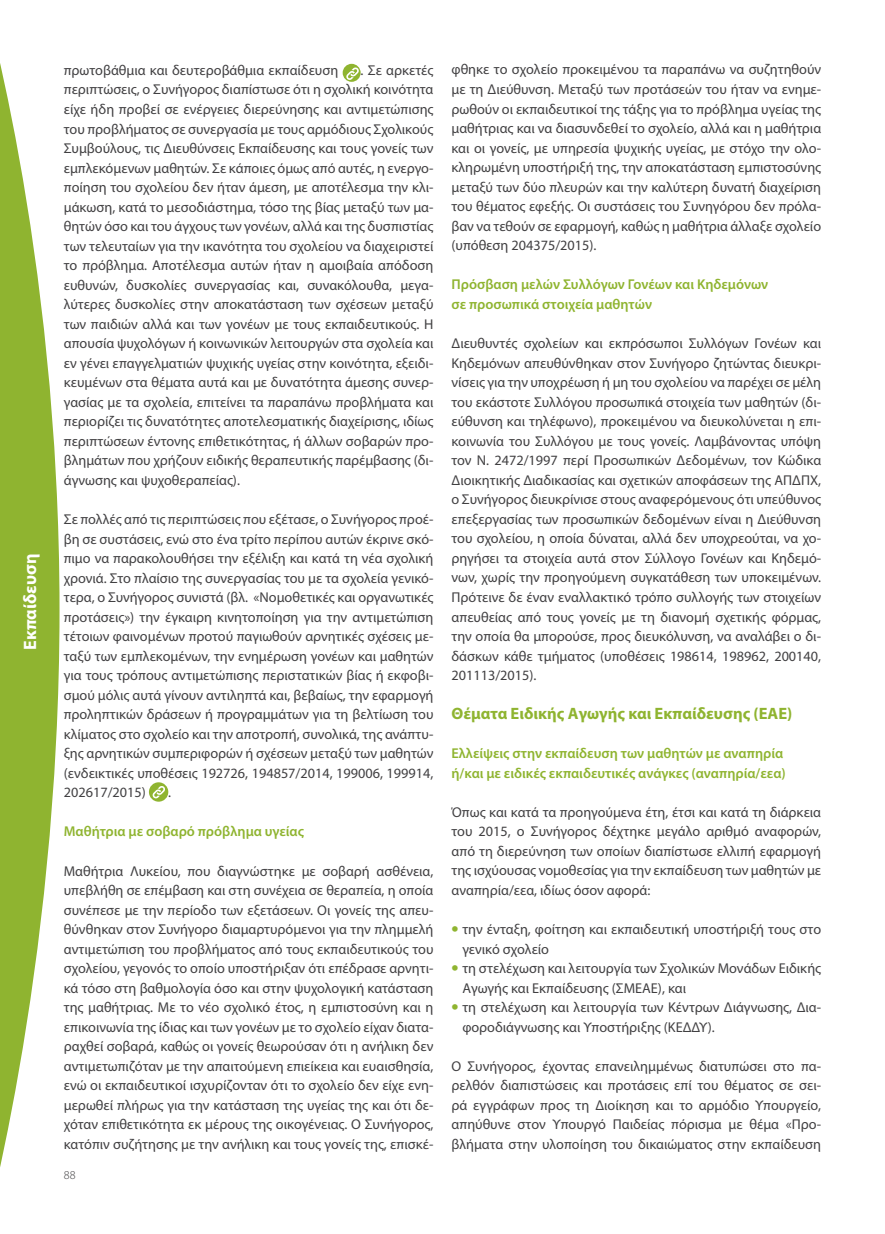
<style>
.page{position:relative;width:885px;height:1234px;background:#fff}
.page>*{position:absolute;margin:0;border:0;box-sizing:border-box;transform-origin:0 0}
.t1{font:700 18px "Myriad Pro";color:#fff}
.t2{font:700 16.5px "Myriad Pro";color:#8fb430}
.t3{font:14.25px/19.5px "Myriad Pro";color:#414042;text-align:justify}
.t4{font:600 14.25px/19.5px "Myriad Pro";color:#8fb430}
.t5{font:300 12px "Myriad Pro";color:#414042}
.s1{font-weight:900;font-size:19.5px;color:#8fb430}
</style>
<div class="page">
<svg style="left:0;top:63px;width:59px;height:1104px;fill:#8fb430"></svg>
<svg style="left:342px;top:64px;width:18px;height:18px"></svg>
<svg style="left:346px;top:67px;width:13px;height:13px"></svg>
<svg style="left:149px;top:782px;width:19px;height:19px"></svg>
<svg style="left:152px;top:785px;width:13px;height:13px"></svg>
<p class="t1" style="left:18px;top:649px;width:97px;rotate:-90deg">Εκπαίδευση</p>
<p class="t3" style="left:64px;top:60px;width:276px">πρωτοβάθμια και δευτεροβάθμια εκπαίδευση</p>
<p class="t3" style="left:64px;top:60px;width:371px;text-indent:297px">. Σε αρκετές περιπτώσεις, ο Συνήγορος διαπίστωσε ότι η σχολική κοινότητα είχε ήδη προβεί σε ενέργειες διερεύνησης και αντιμετώπισης του προβλήματος σε συνεργασία με τους αρμόδιους Σχολικούς Συμβούλους, τις Διευθύνσεις Εκπαίδευσης και τους γονείς των εμπλεκόμενων μαθητών. Σε κάποιες όμως από αυτές, η ενεργο&shy;ποίηση του σχολείου δεν ήταν άμεση, με αποτέλεσμα την κλι&shy;μάκωση, κατά το μεσοδιάστημα, τόσο της βίας μεταξύ των μα&shy;θητών όσο και του άγχους των γονέων, αλλά και της δυσπιστίας των τελευταίων για την ικανότητα του σχολείου να διαχειριστεί το πρόβλημα. Αποτέλεσμα αυτών ήταν η αμοιβαία απόδοση ευθυνών, δυσκολίες συνεργασίας και, συνακόλουθα, μεγα&shy;λύτερες δυσκολίες στην αποκατάσταση των σχέσεων μεταξύ των παιδιών αλλά και των γονέων με τους εκπαιδευτικούς. Η απουσία ψυχολόγων ή κοινωνικών λειτουργών στα σχολεία και εν γένει επαγγελματιών ψυχικής υγείας στην κοινότητα, εξειδι&shy;κευμένων στα θέματα αυτά και με δυνατότητα άμεσης συνερ&shy;γασίας με τα σχολεία, επιτείνει τα παραπάνω προβλήματα και περιορίζει τις δυνατότητες αποτελεσματικής διαχείρισης, ιδίως περιπτώσεων έντονης επιθετικότητας, ή άλλων σοβαρών προ&shy;βλημάτων που χρήζουν ειδικής θεραπευτικής παρέμβασης (δι&shy;άγνωσης και ψυχοθεραπείας).</p>
<p class="t3" style="left:64px;top:509px;width:371px">Σε πολλές από τις περιπτώσεις που εξέτασε, ο Συνήγορος προέ&shy;βη σε συστάσεις, ενώ στο ένα τρίτο περίπου αυτών έκρινε σκό&shy;πιμο να παρακολουθήσει την εξέλιξη και κατά τη νέα σχολική χρονιά. Στο πλαίσιο της συνεργασίας του με τα σχολεία γενικό&shy;τερα, ο Συνήγορος συνιστά (βλ. «Νομοθετικές και οργανωτικές προτάσεις») την έγκαιρη κινητοποίηση για την αντιμετώπιση τέτοιων φαινομένων προτού παγιωθούν αρνητικές σχέσεις με&shy;ταξύ των εμπλεκομένων, την ενημέρωση γονέων και μαθητών για τους τρόπους αντιμετώπισης περιστατικών βίας ή εκφοβι&shy;σμού μόλις αυτά γίνουν αντιληπτά και, βεβαίως, την εφαρμογή προληπτικών δράσεων ή προγραμμάτων για τη βελτίωση του κλίματος στο σχολείο και την αποτροπή, συνολικά, της ανάπτυ&shy;ξης αρνητικών συμπεριφορών ή σχέσεων μεταξύ των μαθητών (ενδεικτικές υποθέσεις 192726, 194857/2014, 199006, 199914, 202617/2015)</p>
<p class="t3" style="left:168px;top:782px;width:4px">.</p>
<p class="t4" style="left:64px;top:821px;width:241px">Μαθήτρια με σοβαρό πρόβλημα υγείας</p>
<p class="t3" style="left:64px;top:860px;width:371px">Μαθήτρια Λυκείου, που διαγνώστηκε με σοβαρή ασθένεια, υπεβλήθη σε επέμβαση και στη συνέχεια σε θεραπεία, η οποία συνέπεσε με την περίοδο των εξετάσεων. Οι γονείς της απευ&shy;θύνθηκαν στον Συνήγορο διαμαρτυρόμενοι για την πλημμελή αντιμετώπιση του προβλήματος από τους εκπαιδευτικούς του σχολείου, γεγονός το οποίο υποστήριξαν ότι επέδρασε αρνητι&shy;κά τόσο στη βαθμολογία όσο και στην ψυχολογική κατάσταση της μαθήτριας. Με το νέο σχολικό έτος, η εμπιστοσύνη και η επικοινωνία της ίδιας και των γονέων με το σχολείο είχαν διατα&shy;ραχθεί σοβαρά, καθώς οι γονείς θεωρούσαν ότι η ανήλικη δεν αντιμετωπιζόταν με την απαιτούμενη επιείκεια και ευαισθησία, ενώ οι εκπαιδευτικοί ισχυρίζονταν ότι το σχολείο δεν είχε ενη&shy;μερωθεί πλήρως για την κατάσταση της υγείας της και ότι δε&shy;χόταν επιθετικότητα εκ μέρους της οικογένειας. Ο Συνήγορος, κατόπιν συζήτησης με την ανήλικη και τους γονείς της, επισκέ-</p>
<p class="t5" style="left:64px;top:1168px;width:13px">88</p>
<p class="t3" style="left:451px;top:60px;width:371px">φθηκε το σχολείο προκειμένου τα παραπάνω να συζητηθούν με τη Διεύθυνση. Μεταξύ των προτάσεών του ήταν να ενημε&shy;ρωθούν οι εκπαιδευτικοί της τάξης για το πρόβλημα υγείας της μαθήτριας και να διασυνδεθεί το σχολείο, αλλά και η μαθήτρια και οι γονείς, με υπηρεσία ψυχικής υγείας, με στόχο την ολο&shy;κληρωμένη υποστήριξή της, την αποκατάσταση εμπιστοσύνης μεταξύ των δύο πλευρών και την καλύτερη δυνατή διαχείριση του θέματος εφεξής. Οι συστάσεις του Συνηγόρου δεν πρόλα&shy;βαν να τεθούν σε εφαρμογή, καθώς η μαθήτρια άλλαξε σχολείο (υπόθεση 204375/2015).</p>
<p class="t4" style="left:451px;top:274px;width:318px">Πρόσβαση μελών Συλλόγων Γονέων και Κηδεμόνων σε προσωπικά στοιχεία μαθητών</p>
<p class="t3" style="left:451px;top:333px;width:371px">Διευθυντές σχολείων και εκπρόσωποι Συλλόγων Γονέων και Κηδεμόνων απευθύνθηκαν στον Συνήγορο ζητώντας διευκρι&shy;νίσεις για την υποχρέωση ή μη του σχολείου να παρέχει σε μέλη του εκάστοτε Συλλόγου προσωπικά στοιχεία των μαθητών (δι&shy;εύθυνση και τηλέφωνο), προκειμένου να διευκολύνεται η επι&shy;κοινωνία του Συλλόγου με τους γονείς. Λαμβάνοντας υπόψη τον Ν. 2472/1997 περί Προσωπικών Δεδομένων, τον Κώδικα Διοικητικής Διαδικασίας και σχετικών αποφάσεων της ΑΠΔΠΧ, ο Συνήγορος διευκρίνισε στους αναφερόμενους ότι υπεύθυνος επεξεργασίας των προσωπικών δεδομένων είναι η Διεύθυνση του σχολείου, η οποία δύναται, αλλά δεν υποχρεούται, να χο&shy;ρηγήσει τα στοιχεία αυτά στον Σύλλογο Γονέων και Κηδεμό&shy;νων, χωρίς την προηγούμενη συγκατάθεση των υποκειμένων.<br>Πρότεινε δε έναν εναλλακτικό τρόπο συλλογής των στοιχείων απευθείας από τους γονείς με τη διανομή σχετικής φόρμας, την οποία θα μπορούσε, προς διευκόλυνση, να αναλάβει ο δι&shy;δάσκων κάθε τμήματος (υποθέσεις 198614, 198962, 200140, 201113/2015).</p>
<p class="t2" style="left:451px;top:702px;width:342px">Θέματα Ειδικής Αγωγής και Εκπαίδευσης (ΕΑΕ)</p>
<p class="t4" style="left:451px;top:743px;width:336px">Ελλείψεις στην εκπαίδευση των μαθητών με αναπηρία ή/και με ειδικές εκπαιδευτικές ανάγκες (αναπηρία/εεα)</p>
<p class="t3" style="left:451px;top:801px;width:371px">Όπως και κατά τα προηγούμενα έτη, έτσι και κατά τη διάρκεια του 2015, ο Συνήγορος δέχτηκε μεγάλο αριθμό αναφορών, από τη διερεύνηση των οποίων διαπίστωσε ελλιπή εφαρμογή της ισχύουσας νομοθεσίας για την εκπαίδευση των μαθητών με αναπηρία/εεα, ιδίως όσον αφορά:</p>
<p class="t3" style="left:462px;top:919px;width:360px;text-indent:-11px"><span class="s1">•</span> την ένταξη, φοίτηση και εκπαιδευτική υποστήριξή τους στο γενικό σχολείο</p>
<p class="t3" style="left:462px;top:958px;width:360px;text-indent:-11px"><span class="s1">•</span> τη στελέχωση και λειτουργία των Σχολικών Μονάδων Ειδικής<br>Αγωγής και Εκπαίδευσης (ΣΜΕΑΕ), και</p>
<p class="t3" style="left:462px;top:997px;width:360px;text-indent:-11px"><span class="s1">•</span> τη στελέχωση και λειτουργία των Κέντρων Διάγνωσης, Δια&shy;φοροδιάγνωσης και Υποστήριξης (ΚΕΔΔΥ).</p>
<p class="t3" style="left:451px;top:1055px;width:371px">Ο Συνήγορος, έχοντας επανειλημμένως διατυπώσει στο πα&shy;ρελθόν διαπιστώσεις και προτάσεις επί του θέματος σε σει&shy;ρά εγγράφων προς τη Διοίκηση και το αρμόδιο Υπουργείο, απηύθυνε στον Υπουργό Παιδείας πόρισμα με θέμα «Προ&shy;βλήματα στην υλοποίηση του δικαιώματος στην εκπαίδευση</p>
</div>
